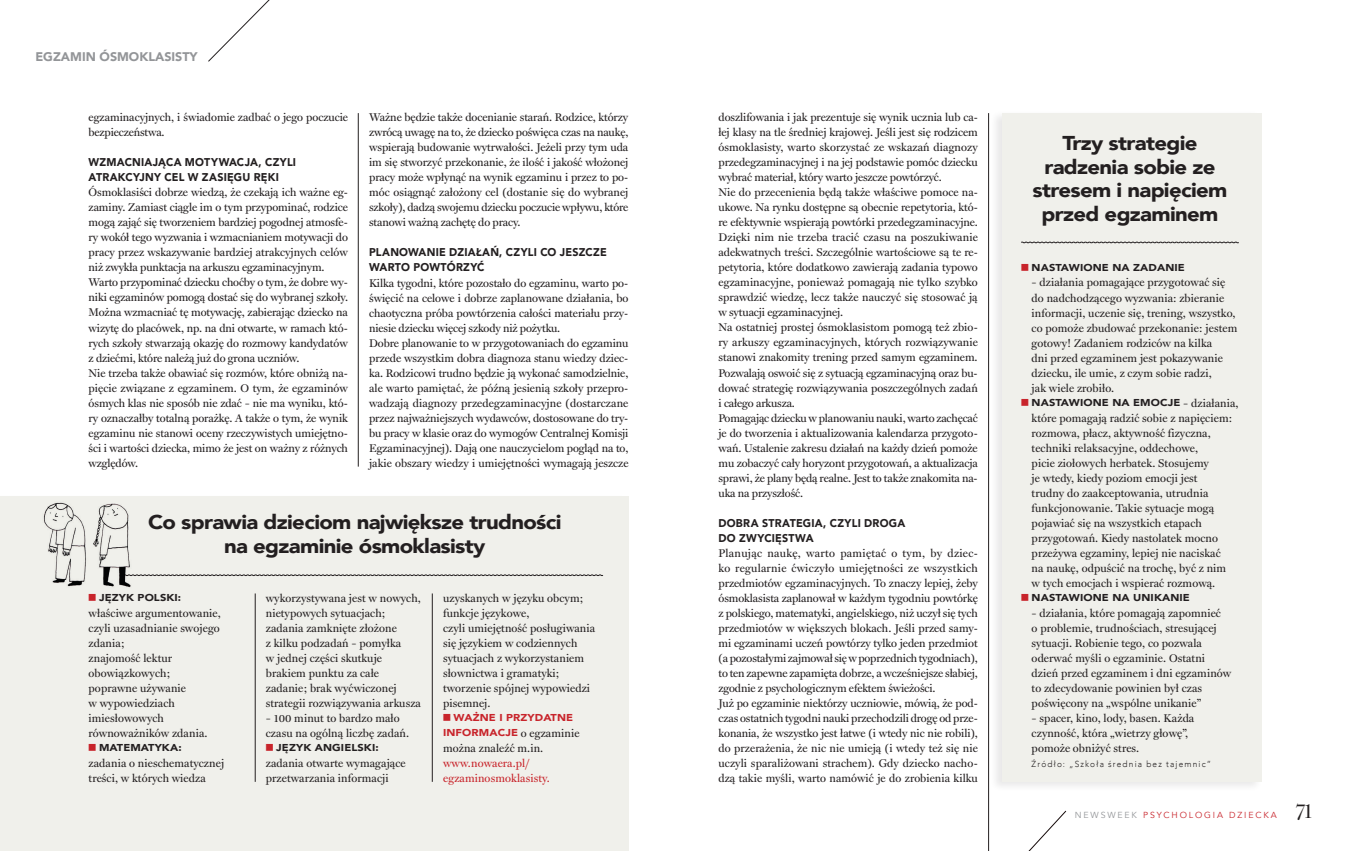
<style>
.page{position:relative;width:1347px;height:851px;background:#fff}
.page>*{position:absolute;margin:0;border:0;box-sizing:border-box;transform-origin:0 0}
.t1{font:22.5px "Vincent Pl Banner";color:#231f20}
.t2{font:900 20px/23.8px "Avenir";letter-spacing:-.03em;color:#231f20;text-align:center;scale:1.11 1}
.t3{font:900 12.5px "Avenir";color:#939598}
.t4{font:11.25px/15px "Vincent Pl Text";color:#231f20}
.t5{font:900 11.25px/15px "Avenir";letter-spacing:.02em;color:#231f20;scale:.95 1}
.t6{font:11.25px/15px "Vincent Pl Text";letter-spacing:.01em;color:#c8242b}
.t7{font:900 10px "Avenir";letter-spacing:.01em;color:#231f20;scale:1.11 1}
.t8{font:900 10px/15px "Avenir";letter-spacing:.01em;color:#c8242b;scale:1.11 1}
.t9{font:300 8.75px "Avenir";letter-spacing:.14em;color:#231f20;scale:.95 1}
.t10{font:8.75px "Avenir";letter-spacing:.21em;color:#c8242b}
.s1{font-family:"Vincent Pl Text";font-weight:400;font-size:11.25px;color:#c8242b}
.s2{font-family:"Vincent Pl Text";font-weight:400;font-size:11.25px}
.s3{font-family:"Vincent Pl Text";font-weight:400;font-size:11.25px;color:#231f20}
.s4{color:#939598}
</style>
<div class="page">
<svg style="left:1029px;top:810px;width:37px;height:40px"></svg>
<hr style="left:358px;top:113px;width:1px;height:353px;background:#231f20">
<hr style="left:988px;top:113px;width:1px;height:737px;background:#231f20">
<svg style="left:208px;top:0;width:62px;height:62px"></svg>
<div style="left:0;top:496px;width:628px;height:354px;background:#f0f0eb"></div>
<svg style="left:141px;top:574px;width:462px;height:2px"></svg>
<div style="left:989px;top:110px;width:274px;height:682px;background:#231f20;opacity:.1"></div>
<div style="left:1002px;top:113px;width:260px;height:668px;background:#f0f0eb"></div>
<svg style="left:1021px;top:241px;width:218px;height:2px"></svg>
<img style="left:43px;top:502px;width:98px;height:86px">
<hr style="left:255px;top:593px;width:1px;height:188px;background:#231f20">
<hr style="left:432px;top:593px;width:1px;height:188px;background:#231f20">
<p class="t3" style="left:35px;top:46px;width:164px">EGZAMIN ÓSMOKLASISTY</p>
<p class="t4" style="left:89px;top:110px;width:261px">egzaminacyjnych, i świadomie zadbać o jego poczucie bezpieczeństwa.</p>
<p class="t5" style="left:89px;top:155px;width:220px">WZMACNIAJĄCA MOTYWACJA, CZYLI<br>ATRAKCYJNY CEL W ZASIĘGU RĘKI</p>
<p class="t4" style="left:89px;top:185px;width:261px">Ósmoklasiści dobrze wiedzą, że czekają ich ważne eg&shy;zaminy. Zamiast ciągle im o tym przypominać, rodzice mogą zająć się tworzeniem bardziej pogodnej atmosfe&shy;ry wokół tego wyzwania i wzmacnianiem motywacji do pracy przez wskazywanie bardziej atrakcyjnych celów niż zwykła punktacja na arkuszu egzaminacyjnym.<br>Warto przypominać dziecku choćby o tym, że dobre wy&shy;niki egzaminów pomogą dostać się do wybranej szkoły.<br>Można wzmacniać tę motywację, zabierając dziecko na wizytę do placówek, np. na dni otwarte, w ramach któ&shy;rych szkoły stwarzają okazję do rozmowy kandydatów z dziećmi, które należą już do grona uczniów.<br>Nie trzeba także obawiać się rozmów, które obniżą na&shy;pięcie związane z egzaminem. O tym, że egzaminów ósmych klas nie sposób nie zdać – nie ma wyniku, któ&shy;ry oznaczałby totalną porażkę. A także o tym, że wynik egzaminu nie stanowi oceny rzeczywistych umiejętno&shy;ści i wartości dziecka, mimo że jest on ważny z różnych względów.</p>
<p class="t4" style="left:369px;top:110px;width:261px;text-align:justify">Ważne będzie także docenianie starań. Rodzice, którzy zwrócą uwagę na to, że dziecko poświęca czas na naukę, wspierają budowanie wytrwałości. Jeżeli przy tym uda im się stworzyć przekonanie, że ilość i jakość włożonej pracy może wpłynąć na wynik egzaminu i przez to po&shy;móc osiągnąć założony cel (dostanie się do wybranej szkoły), dadzą swojemu dziecku poczucie wpływu, które stanowi ważną zachętę do pracy.</p>
<p class="t5" style="left:369px;top:245px;width:252px">PLANOWANIE DZIAŁAŃ, CZYLI CO JESZCZE<br>WARTO POWTÓRZYĆ</p>
<p class="t4" style="left:369px;top:275px;width:261px">Kilka tygodni, które pozostało do egzaminu, warto po&shy;święcić na celowe i dobrze zaplanowane działania, bo chaotyczna próba powtórzenia całości materiału przy&shy;niesie dziecku więcej szkody niż pożytku.<br>Dobre planowanie to w przygotowaniach do egzaminu przede wszystkim dobra diagnoza stanu wiedzy dziec&shy;ka. Rodzicowi trudno będzie ją wykonać samodzielnie, ale warto pamiętać, że późną jesienią szkoły przepro&shy;wadzają diagnozy przedegzaminacyjne (dostarczane przez najważniejszych wydawców, dostosowane do try&shy;bu pracy w klasie oraz do wymogów Centralnej Komisji Egzaminacyjnej). Dają one nauczycielom pogląd na to, jakie obszary wiedzy i umiejętności wymagają jeszcze</p>
<h2 class="t2" style="left:148px;top:509px;width:374px">Co sprawia dzieciom największe trudności na egzaminie ósmoklasisty</h2>
<p class="t7" style="left:89px;top:588px;width:85px"><span class="s1">^</span> JĘZYK POLSKI:</p>
<p class="t4" style="left:89px;top:605px;width:134px">właściwe argumentowanie, czyli uzasadnianie swojego zdania;<br>znajomość lektur obowiązkowych; poprawne używanie<br>w wypowiedziach imiesłowowych równoważników zdania.</p>
<p class="t7" style="left:89px;top:738px;width:85px"><span class="s1">^</span> MATEMATYKA:</p>
<p class="t4" style="left:89px;top:755px;width:137px">zadania o nieschematycznej treści, w których wiedza</p>
<p class="t4" style="left:266px;top:590px;width:157px">wykorzystywana jest w nowych, nietypowych sytuacjach; zadania zamknięte złożone<br>z kilku podzadań – pomyłka<br>w jednej części skutkuje brakiem punktu za całe zadanie; brak wyćwiczonej strategii rozwiązywania arkusza</p>
<p class="t4" style="left:266px;top:710px;width:145px">– 100 minut to bardzo mało czasu na ogólną liczbę zadań.</p>
<p class="t7" style="left:266px;top:738px;width:103px"><span class="s1">^</span> JĘZYK ANGIELSKI:</p>
<p class="t4" style="left:266px;top:755px;width:141px">zadania otwarte wymagające przetwarzania informacji</p>
<p class="t4" style="left:443px;top:590px;width:154px">uzyskanych w języku obcym; funkcje językowe,<br>czyli umiejętność posługiwania się językiem w codziennych sytuacjach z wykorzystaniem słownictwa i gramatyki; tworzenie spójnej wypowiedzi pisemnej.</p>
<p class="t8" style="left:443px;top:709px;width:124px"><span class="s2">^</span> WAŻNE I PRZYDATNE<br>INFORMACJE <span class="s3">o egzaminie</span></p>
<p class="t4" style="left:443px;top:740px;width:102px">można znaleźć m.in.</p>
<p class="t6" style="left:443px;top:755px;width:108px">www.nowaera.pl/ egzaminosmoklasisty.</p>
<p class="t4" style="left:718px;top:110px;width:261px">doszlifowania i jak prezentuje się wynik ucznia lub ca&shy;łej klasy na tle średniej krajowej. Jeśli jest się rodzicem ósmoklasisty, warto skorzystać ze wskazań diagnozy przedegzaminacyjnej i na jej podstawie pomóc dziecku wybrać materiał, który warto jeszcze powtórzyć.<br>Nie do przecenienia będą także właściwe pomoce na&shy;ukowe. Na rynku dostępne są obecnie repetytoria, któ&shy;re efektywnie wspierają powtórki przedegzaminacyjne.<br>Dzięki nim nie trzeba tracić czasu na poszukiwanie adekwatnych treści. Szczególnie wartościowe są te re&shy;petytoria, które dodatkowo zawierają zadania typowo egzaminacyjne, ponieważ pomagają nie tylko szybko sprawdzić wiedzę, lecz także nauczyć się stosować ją w sytuacji egzaminacyjnej.<br>Na ostatniej prostej ósmoklasistom pomogą też zbio&shy;ry arkuszy egzaminacyjnych, których rozwiązywanie stanowi znakomity trening przed samym egzaminem.<br>Pozwalają oswoić się z sytuacją egzaminacyjną oraz bu&shy;dować strategię rozwiązywania poszczególnych zadań i całego arkusza.<br>Pomagając dziecku w planowaniu nauki, warto zachęcać je do tworzenia i aktualizowania kalendarza przygoto&shy;wań. Ustalenie zakresu działań na każdy dzień pomoże mu zobaczyć cały horyzont przygotowań, a aktualizacja sprawi, że plany będą realne. Jest to także znakomita na&shy;uka na przyszłość.</p>
<p class="t5" style="left:718px;top:515px;width:198px">DOBRA STRATEGIA, CZYLI DROGA<br>DO ZWYCIĘSTWA</p>
<p class="t4" style="left:718px;top:545px;width:261px">Planując naukę, warto pamiętać o tym, by dziec&shy;ko regularnie ćwiczyło umiejętności ze wszystkich przedmiotów egzaminacyjnych. To znaczy lepiej, żeby ósmoklasista zaplanował w każdym tygodniu powtórkę z polskiego, matematyki, angielskiego, niż uczył się tych przedmiotów w większych blokach. Jeśli przed samy&shy;mi egzaminami uczeń powtórzy tylko jeden przedmiot (a pozostałymi zajmował się w poprzednich tygodniach), to ten zapewne zapamięta dobrze, a wcześniejsze słabiej, zgodnie z psychologicznym efektem świeżości.<br>Już po egzaminie niektórzy uczniowie, mówią, że pod&shy;czas ostatnich tygodni nauki przechodzili drogę od prze&shy;konania, że wszystko jest łatwe (i wtedy nic nie robili), do przerażenia, że nic nie umieją (i wtedy też się nie uczyli sparaliżowani strachem). Gdy dziecko nacho&shy;dzą takie myśli, warto namówić je do zrobienia kilku</p>
<h2 class="t2" style="left:1032px;top:130px;width:177px">Trzy strategie radzenia sobie ze stresem i napięciem przed egzaminem</h2>
<p class="t7" style="left:1021px;top:258px;width:149px"><span class="s1">^</span> NASTAWIONE NA ZADANIE</p>
<p class="t4" style="left:1031px;top:275px;width:207px">– działania pomagające przygotować się do nadchodzącego wyzwania: zbieranie informacji, uczenie się, trening, wszystko, co pomoże zbudować przekonanie: jestem gotowy! Zadaniem rodziców na kilka<br>dni przed egzaminem jest pokazywanie dziecku, ile umie, z czym sobie radzi,<br>jak wiele zrobiło.</p>
<p class="t7" style="left:1021px;top:393px;width:197px"><span class="s1">^</span> NASTAWIONE NA EMOCJE <span class="s2">– działania,</span></p>
<p class="t4" style="left:1031px;top:410px;width:202px">które pomagają radzić sobie z napięciem: rozmowa, płacz, aktywność fizyczna, techniki relaksacyjne, oddechowe,<br>picie ziołowych herbatek. Stosujemy<br>je wtedy, kiedy poziom emocji jest trudny do zaakceptowania, utrudnia funkcjonowanie. Takie sytuacje mogą pojawiać się na wszystkich etapach przygotowań. Kiedy nastolatek mocno przeżywa egzaminy, lepiej nie naciskać na naukę, odpuścić na trochę, być z nim w tych emocjach i wspierać rozmową.</p>
<p class="t7" style="left:1021px;top:588px;width:153px"><span class="s1">^</span> NASTAWIONE NA UNIKANIE</p>
<p class="t4" style="left:1031px;top:605px;width:201px">– działania, które pomagają zapomnieć<br>o problemie, trudnościach, stresującej sytuacji. Robienie tego, co pozwala oderwać myśli o egzaminie. Ostatni dzień przed egzaminem i dni egzaminów to zdecydowanie powinien był czas poświęcony na „wspólne unikanie”</p>
<p class="t4" style="left:1031px;top:710px;width:164px">– spacer, kino, lody, basen. Każda czynność, która „wietrzy głowę”, pomoże obniżyć stres.</p>
<p class="t9" style="left:1031px;top:758px;width:190px">Źródło: „Szkoła średnia bez tajemnic”</p>
<p class="t10" style="left:1074px;top:809px;width:203px"><span class="s4">NEWSWEEK</span> PSYCHOLOGIA DZIECKA</p>
<h1 class="t1" style="left:1295px;top:796px;width:18px">71</h1>
</div>
